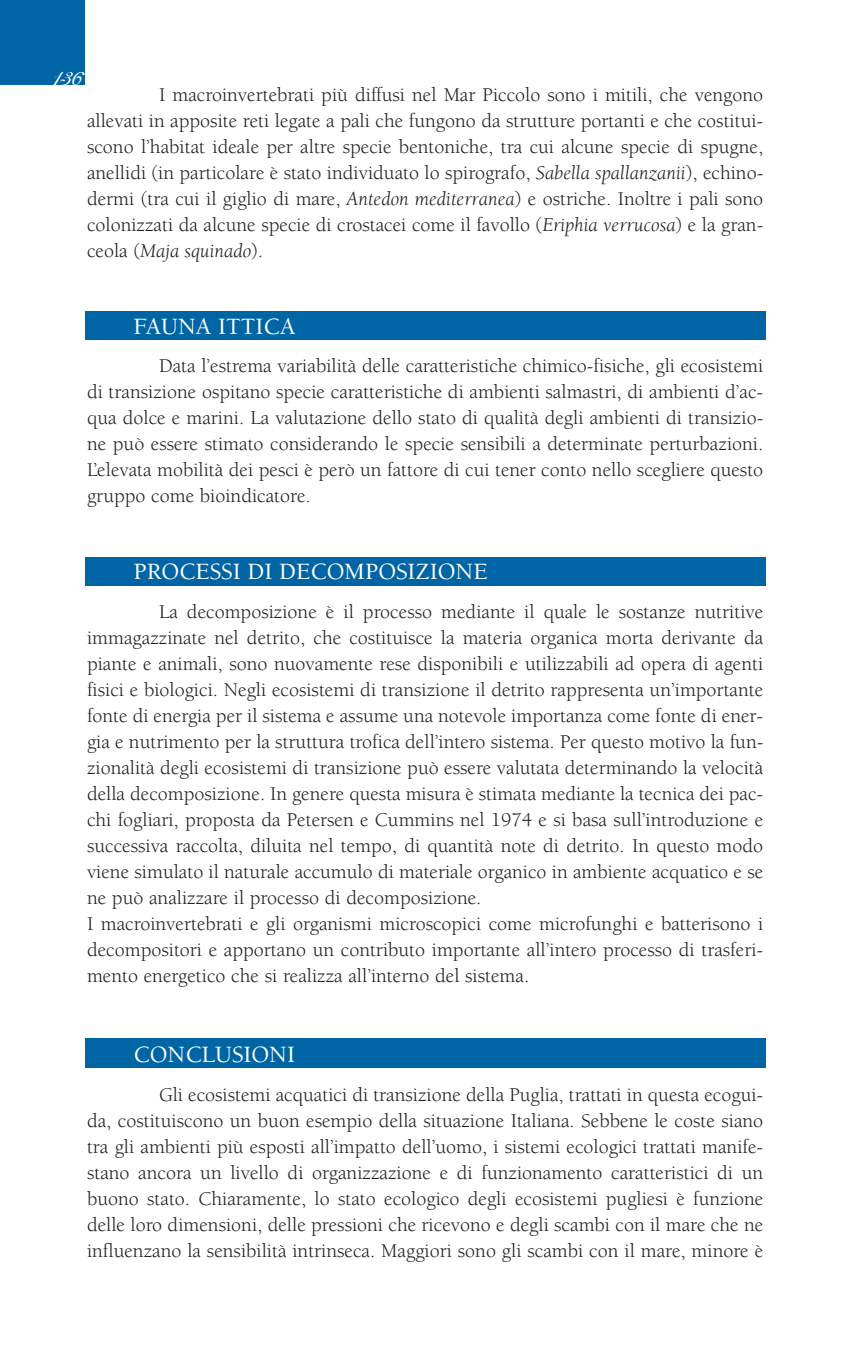
<style>
.page{position:relative;width:850px;height:1360px;background:#fff}
.page>*{position:absolute;margin:0;border:0;box-sizing:border-box;transform-origin:0 0}
.t1{font:50px "Adine Kirnberg Script";color:#fff}
.t2{font:500 24px "Berkeley";color:#fff}
.t3{font:20px/26px "Berkeley";color:#231f20;text-align:justify}
.s1{font-style:italic}
</style>
<div class="page">
<div style="left:0;top:0;width:85px;height:85px;background:#0065a4"></div>
<div style="left:85px;top:312px;width:680px;height:28px;background:#0065a4"></div>
<div style="left:85px;top:557px;width:680px;height:29px;background:#0065a4"></div>
<div style="left:85px;top:1038px;width:680px;height:30px;background:#0065a4"></div>
<h1 class="t1" style="left:53px;top:54px;width:31px">136</h1>
<p class="t3" style="left:87px;top:84px;width:678px;text-indent:72px">I macroinvertebrati più diffusi nel Mar Piccolo sono i mitili, che vengono allevati in apposite reti legate a pali che fungono da strutture portanti e che costitui&shy;scono l’habitat ideale per altre specie bentoniche, tra cui alcune specie di spugne, anellidi (in particolare è stato individuato lo spirografo, <span class="s1">Sabella spallanzanii</span>), echino&shy;dermi (tra cui il giglio di mare, <span class="s1">Antedon mediterranea</span>) e ostriche. Inoltre i pali sono colonizzati da alcune specie di crostacei come il favollo (<span class="s1">Eriphia verrucosa</span>) e la gran&shy;ceola (<span class="s1">Maja squinado</span>).</p>
<p class="t2" style="left:133px;top:317px;width:164px">FAUNA ITTICA</p>
<p class="t3" style="left:87px;top:355px;width:678px;text-indent:72px">Data l’estrema variabilità delle caratteristiche chimico-fisiche, gli ecosistemi di transizione ospitano specie caratteristiche di ambienti salmastri, di ambienti d’ac&shy;qua dolce e marini. La valutazione dello stato di qualità degli ambienti di transizio&shy;ne può essere stimato considerando le specie sensibili a determinate perturbazioni.<br>L’elevata mobilità dei pesci è però un fattore di cui tener conto nello scegliere questo gruppo come bioindicatore.</p>
<p class="t2" style="left:133px;top:563px;width:356px">PROCESSI DI DECOMPOSIZIONE</p>
<p class="t3" style="left:87px;top:601px;width:678px;text-align:left;text-indent:72px">La decomposizione è il processo mediante il quale le sostanze nutritive immagazzinate nel detrito, che costituisce la materia organica morta derivante da piante e animali, sono nuovamente rese disponibili e utilizzabili ad opera di agenti fisici e biologici. Negli ecosistemi di transizione il detrito rappresenta un’importante fonte di energia per il sistema e assume una notevole importanza come fonte di ener&shy;gia e nutrimento per la struttura trofica dell’intero sistema. Per questo motivo la fun&shy;zionalità degli ecosistemi di transizione può essere valutata determinando la velocità della decomposizione. In genere questa misura è stimata mediante la tecnica dei pac&shy;chi fogliari, proposta da Petersen e Cummins nel 1974 e si basa sull’introduzione e successiva raccolta, diluita nel tempo, di quantità note di detrito. In questo modo viene simulato il naturale accumulo di materiale organico in ambiente acquatico e se ne può analizzare il processo di decomposizione.<br>I macroinvertebrati e gli organismi microscopici come microfunghi e batterisono i decompositori e apportano un contributo importante all’intero processo di trasferi&shy;mento energetico che si realizza all’interno del sistema.</p>
<p class="t2" style="left:133px;top:1045px;width:163px">CONCLUSIONI</p>
<p class="t3" style="left:87px;top:1084px;width:678px;text-indent:72px">Gli ecosistemi acquatici di transizione della Puglia, trattati in questa ecogui&shy;da, costituiscono un buon esempio della situazione Italiana. Sebbene le coste siano tra gli ambienti più esposti all’impatto dell’uomo, i sistemi ecologici trattati manife&shy;stano ancora un livello di organizzazione e di funzionamento caratteristici di un buono stato. Chiaramente, lo stato ecologico degli ecosistemi pugliesi è funzione delle loro dimensioni, delle pressioni che ricevono e degli scambi con il mare che ne influenzano la sensibilità intrinseca. Maggiori sono gli scambi con il mare, minore è</p>
</div>
